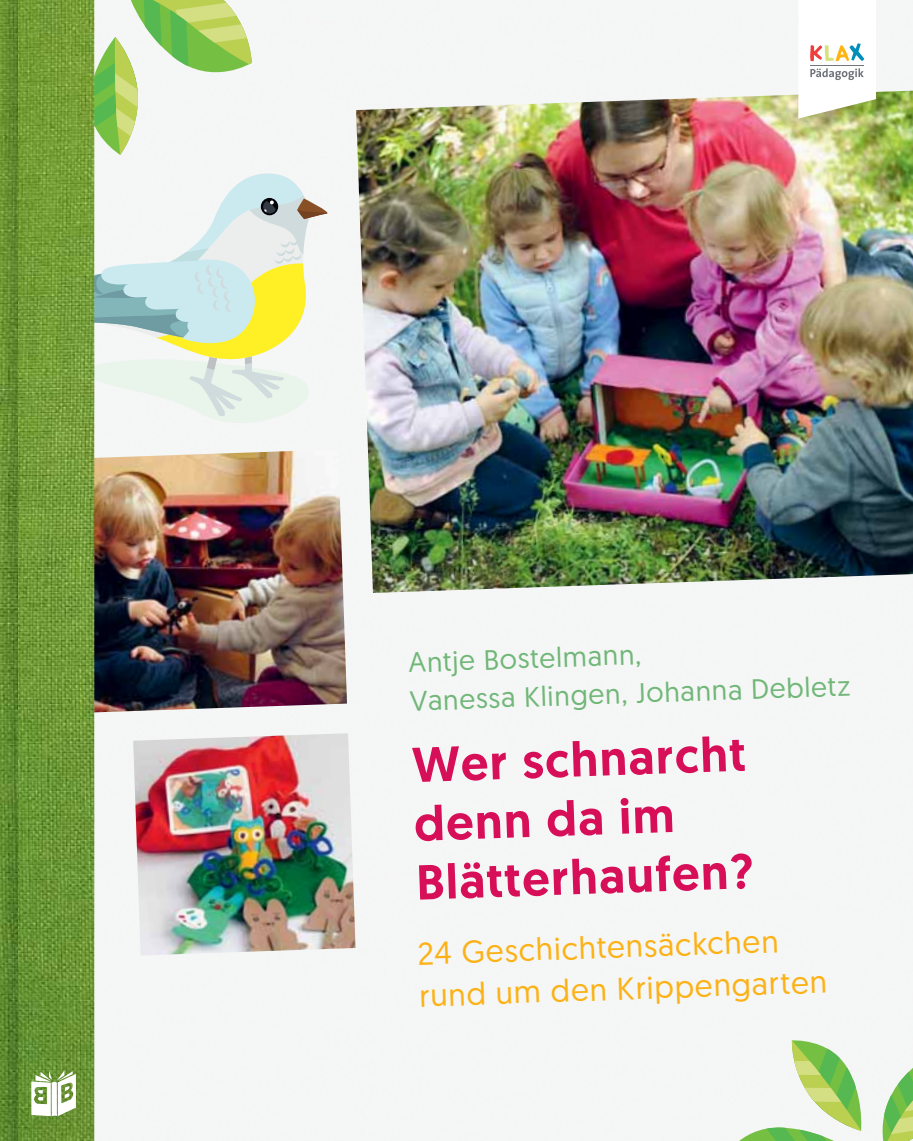
<style>
.page{position:relative;width:913px;height:1141px;background:#fff}
.page>*{position:absolute;margin:0;border:0;box-sizing:border-box;transform-origin:0 0}
.t1{font:500 49px/58.8px "Geomanist";color:#d70f59}
.t2{font:31.5px/42px "Geomanist";color:#fcb216}
.t3{font:28px/38.5px "Geomanist";color:#70b778}
</style>
<div class="page">
<img style="left:356px;top:91px;width:557px;height:502px">
<img style="left:133px;top:733px;width:222px;height:222px">
<svg style="left:718px;top:1038px;width:146px;height:103px"></svg>
<svg style="left:870px;top:1046px;width:43px;height:95px"></svg>
<svg style="left:94px;top:0;width:158px;height:155px"></svg>
<img style="left:94px;top:449px;width:253px;height:266px">
<svg style="left:94px;top:171px;width:236px;height:264px"></svg>
<svg style="left:798px;top:43px;width:78px;height:76px"></svg>
<img style="left:17px;top:0;width:77px;height:1141px">
<svg style="left:31px;top:1070px;width:45px;height:46px"></svg>
<img style="left:0;top:0;width:17px;height:1141px">
<p class="t3" style="left:408px;top:647px;width:442px;rotate:-2deg">Antje Bostelmann,<br>Vanessa Klingen, Johanna Debletz</p>
<h1 class="t1" style="left:411px;top:741px;width:339px;rotate:-2deg">Wer schnarcht denn da im<br>Blätterhaufen?</h1>
<p class="t2" style="left:417px;top:936px;width:409px;rotate:-2deg">24 Geschichtensäckchen rund um den Krippengarten</p>
</div>
